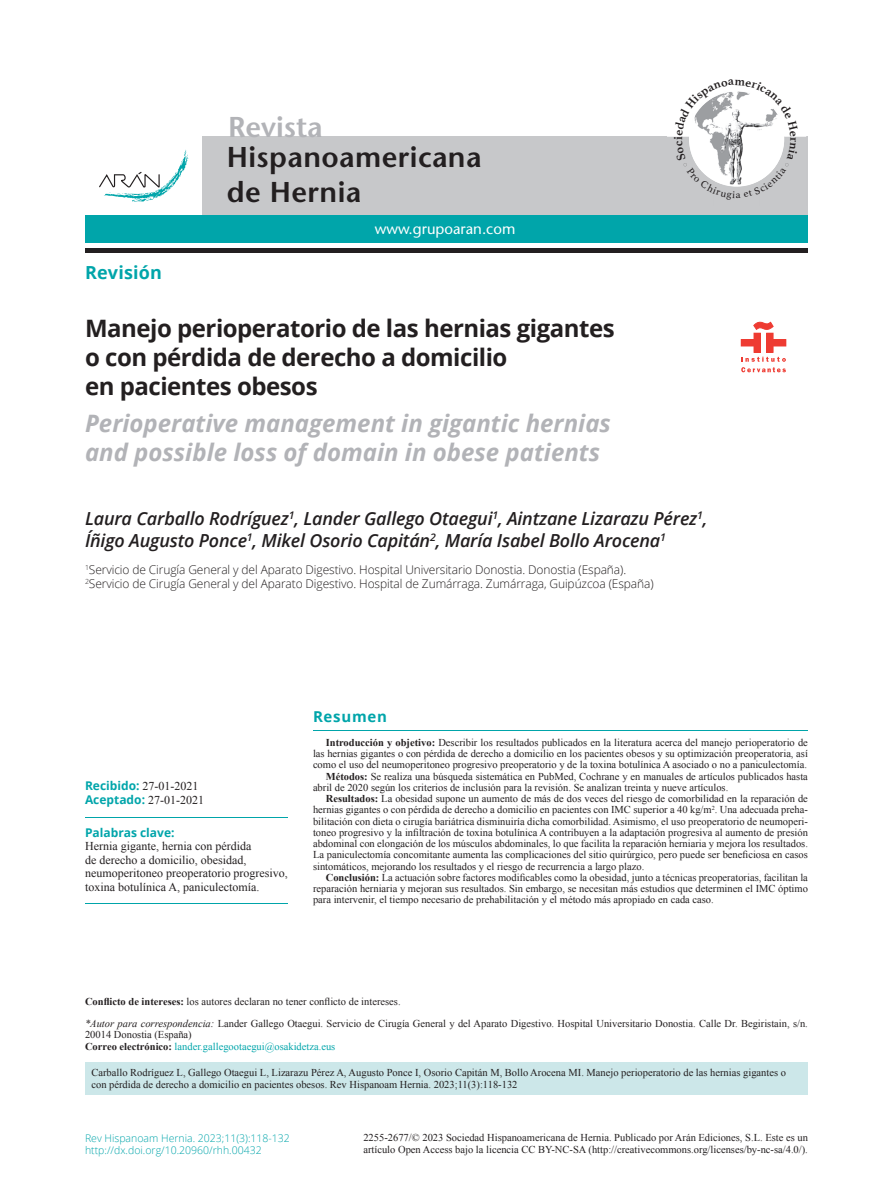
<style>
.page{position:relative;width:893px;height:1191px;background:#fff}
.page>*{position:absolute;margin:0;border:0;box-sizing:border-box;transform-origin:0 0}
.t1{font:600 28.65px/34.3px "Stone Sans Std";letter-spacing:.015em;color:#231f20}
.t2{font:600 28.65px "Stone Sans Std";color:#b2b3b7}
.t3{font:700 24px/28.8px "Open Sans";letter-spacing:-.02em;color:#231f20}
.t4{font:italic 700 24px/28.8px "Open Sans";color:#b2b3b7}
.t5{font:italic 600 18px/21.6px "Open Sans";letter-spacing:-.01em;color:#231f20}
.t6{font:700 18px "Open Sans";letter-spacing:.01em;color:#00a5aa}
.t7{font:500 15px "Stone Sans Std";color:#fff}
.t8{font:700 15px "Open Sans";letter-spacing:.05em;color:#00a5aa}
.t9{font:300 12px/14.4px "Open Sans";letter-spacing:-.01em;color:#231f20}
.t10{font:12px/13.5px "Times New Roman";color:#231f20}
.t11{font:700 12px "Open Sans";color:#00a5aa}
.t12{font:10.5px/12px "Times New Roman";color:#231f20}
.t13{font:10.5px/11.2px "Times New Roman";color:#00a5aa}
.t14{font:300 10.5px/12.6px "Open Sans";color:#00a5aa}
.s1{font-family:"Open Sans";font-weight:700;color:#00a5aa}
.s2{font-weight:700}
.s3{font-style:italic}
.s4{color:#231f20}
.s5{font-weight:700;color:#231f20}
</style>
<div class="page">
<div style="left:202px;top:137px;width:606px;height:78px;background:#c7c8ca"></div>
<div style="left:86px;top:215px;width:722px;height:27px;background:#00a5aa"></div>
<svg style="left:99px;top:150px;width:89px;height:52px"></svg>
<hr style="left:86px;top:249px;width:722px;height:4px;background:#231f20">
<div style="left:741px;top:339px;width:19px;height:7px;background:#ee3b32"></div>
<div style="left:767px;top:339px;width:19px;height:7px;background:#ee3b32"></div>
<div style="left:754px;top:333px;width:6px;height:19px;background:#ee3b32"></div>
<div style="left:767px;top:333px;width:6px;height:19px;background:#ee3b32"></div>
<svg style="left:754px;top:322px;width:19px;height:7px"></svg>
<svg style="left:741px;top:357px;width:45px;height:15px"></svg>
<hr style="left:313px;top:730px;width:495px;height:1px;background:#00a5aa">
<hr style="left:85px;top:816px;width:203px;height:1px;background:#00a5aa">
<hr style="left:85px;top:903px;width:203px;height:1px;background:#00a5aa">
<div style="left:85px;top:1062px;width:723px;height:32px;background:#cce7e9"></div>
<svg style="left:674px;top:91px;width:124px;height:96px"></svg>
<h3 class="t6" style="left:85px;top:259px;width:78px">Revisión</h3>
<h1 class="t2" style="left:228px;top:110px;width:96px">Revista</h1>
<h1 class="t1" style="left:227px;top:140px;width:256px">Hispanoamericana de Hernia</h1>
<h3 class="t7" style="left:375px;top:220px;width:142px">www.grupoaran.com</h3>
<h2 class="t3" style="left:85px;top:314px;width:531px">Manejo perioperatorio de las hernias gigantes o con pérdida de derecho a domicilio<br>en pacientes obesos</h2>
<h2 class="t4" style="left:85px;top:408px;width:527px">Perioperative management in gigantic hernias and possible loss of domain in obese patients</h2>
<h3 class="t5" style="left:85px;top:507px;width:624px">Laura Carballo Rodríguez<sup>1</sup>, Lander Gallego Otaegui<sup>1</sup>, Aintzane Lizarazu Pérez<sup>1</sup>,<br>Íñigo Augusto Ponce<sup>1</sup>, Mikel Osorio Capitán<sup>2</sup>, María Isabel Bollo Arocena<sup>1</sup></h3>
<p class="t9" style="left:85px;top:562px;width:570px"><sup>1</sup>Servicio de Cirugía General y del Aparato Digestivo. Hospital Universitario Donostia. Donostia (España).<br><sup>2</sup>Servicio de Cirugía General y del Aparato Digestivo. Hospital de Zumárraga. Zumárraga, Guipúzcoa (España)</p>
<p class="t10" style="left:85px;top:779px;width:121px"><span class="s1">Recibido:</span> 27-01-2021<br><span class="s1">Aceptado:</span> 27-01-2021</p>
<p class="t11" style="left:85px;top:823px;width:91px">Palabras clave:</p>
<p class="t10" style="left:85px;top:839px;width:204px">Hernia gigante, hernia con pérdida<br>de derecho a domicilio, obesidad, neumoperitoneo preoperatorio progresivo, toxina botulínica A, paniculectomía.</p>
<h3 class="t8" style="left:313px;top:706px;width:76px">Resumen</h3>
<p class="t12" style="left:326px;top:736px;width:484px"><span class="s2">Introducción y objetivo:</span> Describir los resultados publicados en la literatura acerca del manejo perioperatorio de</p>
<p class="t12" style="left:313px;top:747px;width:496px">las hernias gigantes o con pérdida de derecho a domicilio en los pacientes obesos y su optimización preoperatoria, así</p>
<p class="t12" style="left:313px;top:758px;width:495px">como el uso del neumoperitoneo progresivo preoperatorio y de la toxina botulínica A asociado o no a paniculectomía.</p>
<p class="t12" style="left:326px;top:770px;width:484px"><span class="s2">Métodos:</span> Se realiza una búsqueda sistemática en PubMed, Cochrane y en manuales de artículos publicados hasta</p>
<p class="t12" style="left:313px;top:781px;width:417px">abril de 2020 según los criterios de inclusión para la revisión. Se analizan treinta y nueve artículos.</p>
<p class="t12" style="left:326px;top:792px;width:484px"><span class="s2">Resultados:</span> La obesidad supone un aumento de más de dos veces del riesgo de comorbilidad en la reparación de</p>
<p class="t12" style="left:313px;top:803px;width:496px">hernias gigantes o con pérdida de derecho a domicilio en pacientes con IMC superior a 40 kg/m<sup>2</sup>. Una adecuada preha-</p>
<p class="t12" style="left:313px;top:815px;width:496px">bilitación con dieta o cirugía bariátrica disminuiría dicha comorbilidad. Asimismo, el uso preoperatorio de neumoperi-</p>
<p class="t12" style="left:313px;top:826px;width:496px">toneo progresivo y la infiltración de toxina botulínica A contribuyen a la adaptación progresiva al aumento de presión</p>
<p class="t12" style="left:313px;top:837px;width:496px">abdominal con elongación de los músculos abdominales, lo que facilita la reparación herniaria y mejora los resultados.</p>
<p class="t12" style="left:313px;top:848px;width:496px">La paniculectomía concomitante aumenta las complicaciones del sitio quirúrgico, pero puede ser beneficiosa en casos</p>
<p class="t12" style="left:313px;top:860px;width:333px">sintomáticos, mejorando los resultados y el riesgo de recurrencia a largo plazo.</p>
<p class="t12" style="left:326px;top:871px;width:484px"><span class="s2">Conclusión:</span> La actuación sobre factores modificables como la obesidad, junto a técnicas preoperatorias, facilitan la</p>
<p class="t12" style="left:313px;top:882px;width:496px">reparación herniaria y mejoran sus resultados. Sin embargo, se necesitan más estudios que determinen el IMC óptimo</p>
<p class="t12" style="left:313px;top:893px;width:402px">para intervenir, el tiempo necesario de prehabilitación y el método más apropiado en cada caso.</p>
<p class="t12" style="left:85px;top:990px;width:724px;line-height:21.9px"><span class="s2">Conflicto de intereses:</span> los autores declaran no tener conflicto de intereses.<br><span class="s3">*Autor para correspondencia:</span> Lander Gallego Otaegui. Servicio de Cirugía General y del Aparato Digestivo. Hospital Universitario Donostia. Calle Dr. Begiristain, s/n.</p>
<p class="t13" style="left:85px;top:1029px;width:252px"><span class="s4">20014 Donostia (España)<br></span><span class="s5">Correo electrónico:</span> lander.gallegootaegui@osakidetza.eus</p>
<p class="t12" style="left:91px;top:1066px;width:696px">Carballo Rodríguez L, Gallego Otaegui L, Lizarazu Pérez A, Augusto Ponce I, Osorio Capitán M, Bollo Arocena MI. Manejo perioperatorio de las hernias gigantes o con pérdida de derecho a domicilio en pacientes obesos. Rev Hispanoam Hernia. 2023;11(3):118-132</p>
<p class="t14" style="left:85px;top:1131px;width:206px">Rev Hispanoam Hernia. 2023;11(3):118-132 http://dx.doi.org/10.20960/rhh.00432</p>
<p class="t12" style="left:363px;top:1131px;width:446px">2255-2677/© 2023 Sociedad Hispanoamericana de Hernia. Publicado por Arán Ediciones, S.L. Este es un artículo Open Access bajo la licencia CC BY-NC-SA (http://creativecommons.org/licenses/by-nc-sa/4.0/).</p>
</div>
